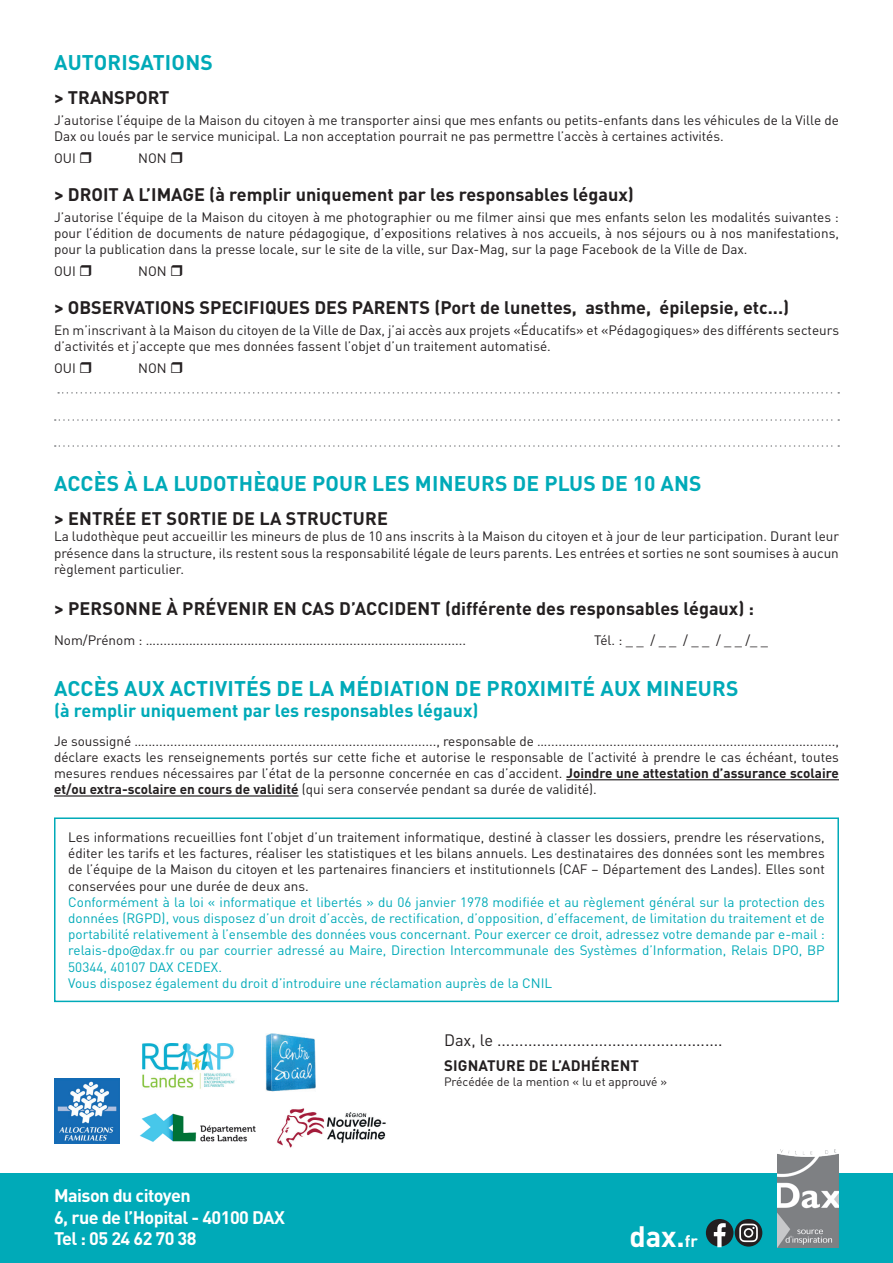
<style>
.page{position:relative;width:893px;height:1263px;background:#fff}
.page>*{position:absolute;margin:0;border:0;box-sizing:border-box;transform-origin:0 0}
.t1{font:700 29.1px "DINOT";color:#fff}
.t2{font:700 21px "DINOT";letter-spacing:.01em;color:#00aab8}
.t3{font:700 18px "DINOT";color:#231f20}
.t4{font:700 18px/21.6px "DINOT";letter-spacing:-.03em;color:#fff}
.t5{font:700 18px "DINOT";color:#00aab8}
.t6{font:16.35px "DINOT";color:#231f20}
.t7{font:700 15px "DINOT";letter-spacing:.01em;color:#231f20}
.t8{font:13.5px/16.2px "DINOT";color:#231f20;text-align:justify}
.t9{font:13.5px/16.2px "DINOT";color:#00aab8}
.t10{font:12px "DINOT";color:#231f20}
.s1{font-weight:700}
.s2{font-family:"Lato"}
.s3{font-size:16.5px}
</style>
<div class="page">
<hr style="left:566px;top:779px;width:273px;height:1px;background:#231f20">
<hr style="left:54px;top:795px;width:245px;height:1px;background:#231f20">
<svg style="left:58px;top:392px;width:781px;height:2px"></svg>
<svg style="left:55px;top:445px;width:784px;height:2px"></svg>
<svg style="left:55px;top:419px;width:784px;height:2px"></svg>
<div style="left:54px;top:817px;width:785px;height:185px;border:2px solid #00aab8"></div>
<div style="left:0;top:1174px;width:893px;height:89px;background:#00aab8"></div>
<img style="left:778px;top:1149px;width:61px;height:98px">
<div style="left:706px;top:1219px;width:27px;height:27px;background:#231f20;border-radius:50%"></div>
<div style="left:735px;top:1219px;width:27px;height:27px;background:#231f20;border-radius:50%"></div>
<svg style="left:739px;top:1223px;width:19px;height:19px"></svg>
<svg style="left:714px;top:1223px;width:12px;height:24px"></svg>
<img style="left:140px;top:1113px;width:116px;height:29px">
<img style="left:277px;top:1108px;width:109px;height:40px">
<img style="left:142px;top:1044px;width:93px;height:45px">
<img style="left:266px;top:1033px;width:49px;height:59px">
<img style="left:54px;top:1078px;width:65px;height:65px">
<h2 class="t2" style="left:54px;top:49px;width:160px">AUTORISATIONS</h2>
<h3 class="t3" style="left:54px;top:86px;width:117px">&gt; TRANSPORT</h3>
<p class="t8" style="left:54px;top:112px;width:786px">J’autorise l’équipe de la Maison du citoyen à me transporter ainsi que mes enfants ou petits-enfants dans les véhicules de la Ville de<br>Dax ou loués par le service municipal. La non acceptation pourrait ne pas permettre l’accès à certaines activités.</p>
<p class="t8" style="left:54px;top:150px;width:23px">OUI</p>
<p class="t8" style="left:138px;top:150px;width:30px">NON</p>
<h3 class="t3" style="left:54px;top:183px;width:581px">&gt; DROIT A L’IMAGE (à remplir uniquement par les responsables légaux)</h3>
<p class="t8" style="left:54px;top:208px;width:786px">J’autorise l’équipe de la Maison du citoyen à me photographier ou me filmer ainsi que mes enfants selon les modalités suivantes : pour l’édition de documents de nature pédagogique, d’expositions relatives à nos accueils, à nos séjours ou à nos manifestations, pour la publication dans la presse locale, sur le site de la ville, sur Dax-Mag, sur la page Facebook de la Ville de Dax.</p>
<p class="t8" style="left:54px;top:263px;width:23px">OUI</p>
<p class="t8" style="left:138px;top:263px;width:30px">NON</p>
<h3 class="t3" style="left:54px;top:296px;width:737px">&gt; OBSERVATIONS SPECIFIQUES DES PARENTS (Port de lunettes, asthme, épilepsie, etc...)</h3>
<p class="t8" style="left:54px;top:321px;width:786px">En m’inscrivant à la Maison du citoyen de la Ville de Dax, j’ai accès aux projets «Éducatifs» et «Pédagogiques» des différents secteurs d’activités et j’accepte que mes données fassent l’objet d’un traitement automatisé.</p>
<p class="t8" style="left:54px;top:360px;width:23px">OUI</p>
<p class="t8" style="left:138px;top:360px;width:30px">NON</p>
<h2 class="t2" style="left:54px;top:469px;width:649px">ACCÈS À LA LUDOTHÈQUE POUR LES MINEURS DE PLUS DE 10 ANS</h2>
<h3 class="t3" style="left:54px;top:507px;width:335px">&gt; ENTRÉE ET SORTIE DE LA STRUCTURE</h3>
<p class="t8" style="left:54px;top:528px;width:787px">La ludothèque peut accueillir les mineurs de plus de 10 ans inscrits à la Maison du citoyen et à jour de leur participation. Durant leur présence dans la structure, ils restent sous la responsabilité légale de leurs parents. Les entrées et sorties ne sont soumises à aucun règlement particulier.</p>
<h3 class="t3" style="left:54px;top:597px;width:702px">&gt; PERSONNE À PRÉVENIR EN CAS D’ACCIDENT (différente des responsables légaux) :</h3>
<p class="t8" style="left:54px;top:632px;width:414px">Nom/Prénom : ….....................................................................................</p>
<p class="t8" style="left:594px;top:632px;width:175px">Tél. : _ _ / _ _ / _ _ / _ _ /_ _</p>
<h2 class="t2" style="left:54px;top:674px;width:686px">ACCÈS AUX ACTIVITÉS DE LA MÉDIATION DE PROXIMITÉ AUX MINEURS</h2>
<h3 class="t5" style="left:54px;top:698px;width:426px">(à remplir uniquement par les responsables légaux)</h3>
<p class="t8" style="left:54px;top:732px;width:786px">Je soussigné …................................................................................, responsable de …..............................................................................., déclare exacts les renseignements portés sur cette fiche et autorise le responsable de l’activité à prendre le cas échéant, toutes mesures rendues nécessaires par l’état de la personne concernée en cas d’accident. <span class="s1">Joindre une attestation d’assurance scolaire et/ou extra-scolaire en cours de validité</span> (qui sera conservée pendant sa durée de validité).</p>
<p class="t8" style="left:68px;top:829px;width:758px">Les informations recueillies font l’objet d’un traitement informatique, destiné à classer les dossiers, prendre les réservations, éditer les tarifs et les factures, réaliser les statistiques et les bilans annuels. Les destinataires des données sont les membres de l’équipe de la Maison du citoyen et les partenaires financiers et institutionnels (CAF – Département des Landes). Elles sont conservées pour une durée de deux ans.</p>
<p class="t9" style="left:68px;top:894px;width:758px">Conformément à la loi « informatique et libertés » du 06 janvier 1978 modifiée et au règlement général sur la protection des données (RGPD), vous disposez d’un droit d’accès, de rectification, d’opposition, d’effacement, de limitation du traitement et de portabilité relativement à l’ensemble des données vous concernant. Pour exercer ce droit, adressez votre demande par e-mail : relais-dpo<span class="s2">@</span>dax.fr ou par courrier adressé au Maire, Direction Intercommunale des Systèmes d’Information, Relais DPO, BP 50344, 40107 DAX CEDEX.<br>Vous disposez également du droit d’introduire une réclamation auprès de la CNIL</p>
<h3 class="t4" style="left:54px;top:1184px;width:233px">Maison du citoyen<br>6, rue de l’Hopital - 40100 DAX<br>Tel : 05 24 62 70 38</h3>
<p class="t6" style="left:444px;top:1029px;width:280px">Dax, le ...................................................</p>
<p class="t7" style="left:444px;top:1056px;width:196px">SIGNATURE DE L’ADHÉRENT</p>
<p class="t10" style="left:444px;top:1074px;width:225px">Précédée de la mention « lu et approuvé »</p>
<h1 class="t1" style="left:629px;top:1218px;width:70px">dax.<span class="s3">fr</span></h1>
</div>
